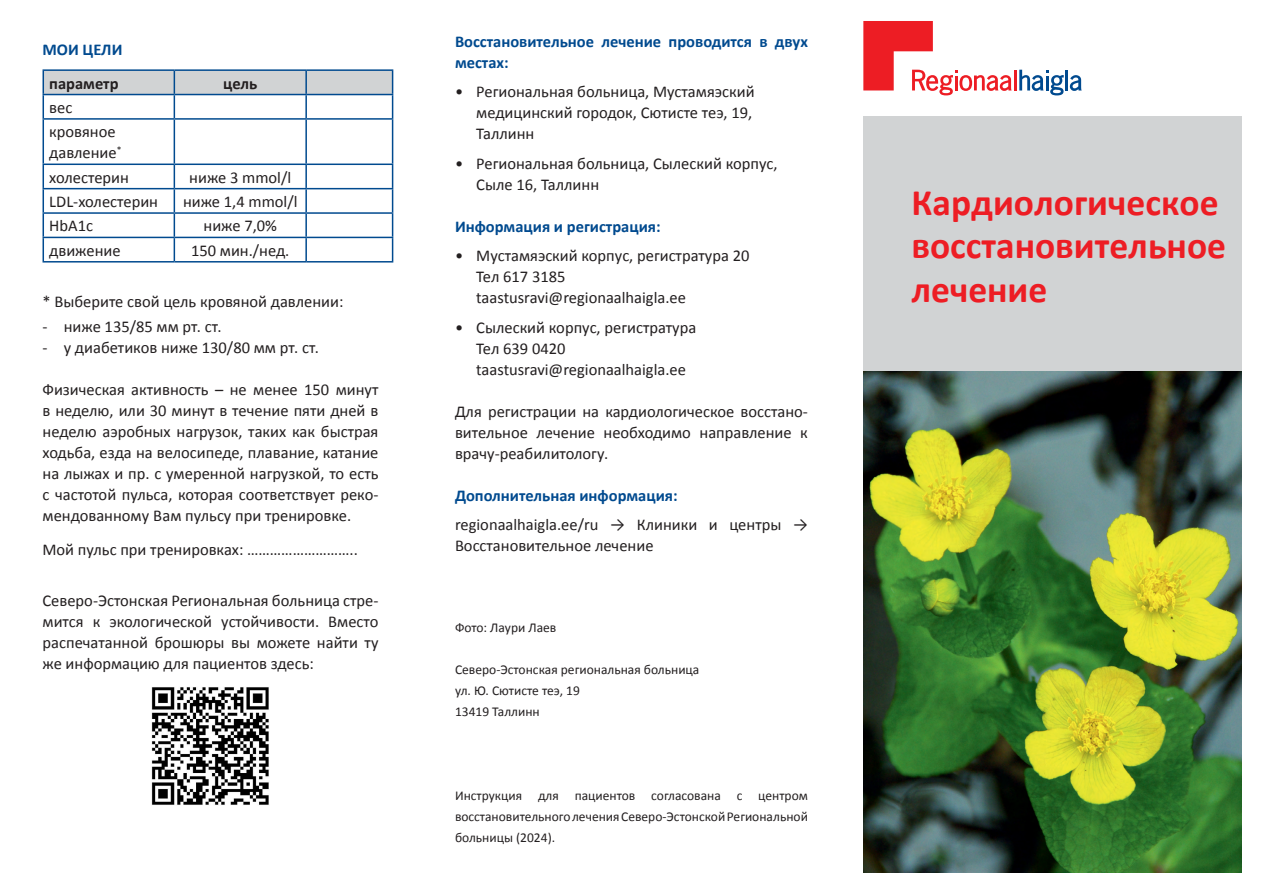
<style>
.page{position:relative;width:1263px;height:893px;background:#fff}
.page>*{position:absolute;margin:0;border:0;box-sizing:border-box;transform-origin:0 0}
.t1{font:700 37.5px/43.5px "Calibri";color:#ed1d24}
.t2{font:16.5px/21px "Calibri";color:#231f20}
.t3{font:700 16.5px/21px "Calibri";color:#004a8f}
.t4{font:700 16.5px "Calibri";color:#231f20}
.t5{font:13.5px/21px "Calibri";color:#231f20}
</style>
<div class="page">
<svg style="left:1019px;top:70px;width:45px;height:25px"></svg>
<hr style="left:1065px;top:70px;width:3px;height:21px;background:#004a8f">
<svg style="left:1070px;top:75px;width:12px;height:16px"></svg>
<hr style="left:1014px;top:70px;width:3px;height:20px;background:#ed1d24">
<svg style="left:863px;top:21px;width:149px;height:74px"></svg>
<div style="left:863px;top:117px;width:379px;height:255px;background:#d1d3d4"></div>
<hr style="left:43px;top:69px;width:131px;height:2px;background:#004a8f">
<hr style="left:174px;top:69px;width:132px;height:2px;background:#004a8f">
<hr style="left:306px;top:69px;width:87px;height:2px;background:#004a8f">
<svg style="left:43px;top:70px;width:350px;height:48px"></svg>
<hr style="left:43px;top:118px;width:131px;height:2px;background:#004a8f">
<hr style="left:43px;top:120px;width:1px;height:44px;background:#004a8f">
<hr style="left:174px;top:118px;width:132px;height:2px;background:#004a8f">
<hr style="left:174px;top:120px;width:1px;height:44px;background:#004a8f">
<hr style="left:306px;top:118px;width:87px;height:2px;background:#004a8f">
<hr style="left:305px;top:120px;width:2px;height:44px;background:#004a8f">
<hr style="left:392px;top:120px;width:1px;height:44px;background:#004a8f">
<hr style="left:43px;top:164px;width:131px;height:1px;background:#004a8f">
<hr style="left:174px;top:164px;width:132px;height:1px;background:#004a8f">
<hr style="left:306px;top:164px;width:87px;height:1px;background:#004a8f">
<hr style="left:305px;top:165px;width:2px;height:23px;background:#004a8f">
<hr style="left:43px;top:188px;width:131px;height:1px;background:#004a8f">
<hr style="left:174px;top:188px;width:132px;height:1px;background:#004a8f">
<hr style="left:306px;top:188px;width:87px;height:1px;background:#004a8f">
<hr style="left:305px;top:189px;width:2px;height:23px;background:#004a8f">
<hr style="left:43px;top:212px;width:131px;height:2px;background:#004a8f">
<hr style="left:174px;top:212px;width:132px;height:2px;background:#004a8f">
<hr style="left:306px;top:212px;width:87px;height:2px;background:#004a8f">
<hr style="left:305px;top:214px;width:2px;height:23px;background:#004a8f">
<hr style="left:43px;top:237px;width:131px;height:1px;background:#004a8f">
<svg style="left:43px;top:165px;width:1px;height:96px"></svg>
<hr style="left:174px;top:237px;width:132px;height:1px;background:#004a8f">
<svg style="left:174px;top:165px;width:1px;height:96px"></svg>
<hr style="left:306px;top:237px;width:87px;height:1px;background:#004a8f">
<hr style="left:305px;top:238px;width:2px;height:23px;background:#004a8f">
<svg style="left:392px;top:165px;width:1px;height:96px"></svg>
<hr style="left:43px;top:261px;width:131px;height:2px;background:#004a8f">
<hr style="left:174px;top:261px;width:132px;height:2px;background:#004a8f">
<hr style="left:306px;top:261px;width:87px;height:2px;background:#004a8f">
<img style="left:863px;top:372px;width:379px;height:500px">
<img style="left:151px;top:687px;width:118px;height:118px">
<p class="t3" style="left:43px;top:38px;width:81px">МОИ ЦЕЛИ</p>
<p class="t4" style="left:49px;top:71px;width:71px">параметр</p>
<p class="t4" style="left:223px;top:71px;width:36px">цель</p>
<p class="t2" style="left:49px;top:95px;width:68px;line-height:24.3px">вес кровяное</p>
<p class="t2" style="left:49px;top:140px;width:81px;line-height:24.5px">давление<sup>* </sup>холестерин</p>
<p class="t2" style="left:189px;top:166px;width:103px">ниже 3 mmol/l</p>
<p class="t2" style="left:49px;top:191px;width:110px">LDL-холестерин</p>
<p class="t2" style="left:183px;top:191px;width:116px">ниже 1,4 mmol/l</p>
<p class="t2" style="left:49px;top:215px;width:45px">HbA1c</p>
<p class="t2" style="left:203px;top:215px;width:75px">ниже 7,0%</p>
<p class="t2" style="left:49px;top:239px;width:73px">движение</p>
<p class="t2" style="left:191px;top:239px;width:100px">150 мин./нед.</p>
<p class="t2" style="left:43px;top:291px;width:302px">* Выберите cвой цель кровяной давлении:</p>
<p class="t2" style="left:43px;top:316px;width:181px">- ниже 135/85 мм рт. ст.</p>
<p class="t2" style="left:43px;top:337px;width:278px">- у диабетиков ниже 130/80 мм рт. ст.</p>
<p class="t2" style="left:43px;top:379px;width:337px;text-align:justify">Физическая активность – не менее 150 минут в неделю, или 30 минут в течение пяти дней в неделю аэробных нагрузок, таких как быстрая ходьба, езда на велосипеде, плавание, катание на лыжах и пр. с умеренной нагрузкой, то есть с частотой пульса, которая соответствует реко&shy;мендованному Вам пульсу при тренировке.</p>
<p class="t2" style="left:43px;top:539px;width:317px">Мой пульс при тренировках: ………………………..</p>
<p class="t2" style="left:43px;top:589px;width:337px;text-align:justify">Северо-Эстонскaя Региональная больница стре&shy;мится к экологической устойчивости. Вместо распечатанной брошюры вы можете найти ту же информацию для пациентов здесь:</p>
<p class="t3" style="left:455px;top:30px;width:354px">Восстановительное лечение проводится в двух местах:</p>
<p class="t2" style="left:476px;top:81px;width:280px;text-indent:-21px">• Региональная больница, Мустамяэский медицинский городок, Сютисте теэ, 19,<br>Таллинн</p>
<p class="t2" style="left:476px;top:152px;width:303px;text-indent:-21px">• Региональная больница, Сылеский корпус,<br>Сыле 16, Таллинн</p>
<p class="t3" style="left:455px;top:215px;width:207px">Информация и регистрация:</p>
<p class="t2" style="left:476px;top:245px;width:275px;text-indent:-21px">• Мустамяэский корпус, регистратура 20<br>Teл 617 3185 taastusravi@regionaalhaigla.ee</p>
<p class="t2" style="left:476px;top:316px;width:222px;text-indent:-21px">• Сылеский корпус, регистратура<br>Teл 639 0420 taastusravi@regionaalhaigla.ee</p>
<p class="t2" style="left:455px;top:400px;width:354px;text-align:justify">Для регистрации на кардиологическое восстано&shy;вительное лечение необходимо направление к врачу-реабилитологу.</p>
<p class="t3" style="left:455px;top:484px;width:224px">Дополнительная информация:</p>
<p class="t2" style="left:455px;top:514px;width:354px">regionaalhaigla.ee/ru → Клиники и центры →<br>Восстановительное лечение</p>
<p class="t5" style="left:455px;top:617px;width:103px">Фото: Лаури Лаев</p>
<p class="t5" style="left:455px;top:659px;width:246px">Северо-Эстонскaя региональнaя больницa ул. Ю. Сютисте теэ, 19<br>13419 Таллинн</p>
<p class="t5" style="left:455px;top:785px;width:354px;text-align:justify">Инструкция для пациентов согласована с центром восстановительного лечения Северо-Эстонской Региональной больницы (2024).</p>
<h1 class="t1" style="left:911px;top:179px;width:316px">Кардиологическое восстановительное лечение</h1>
</div>
